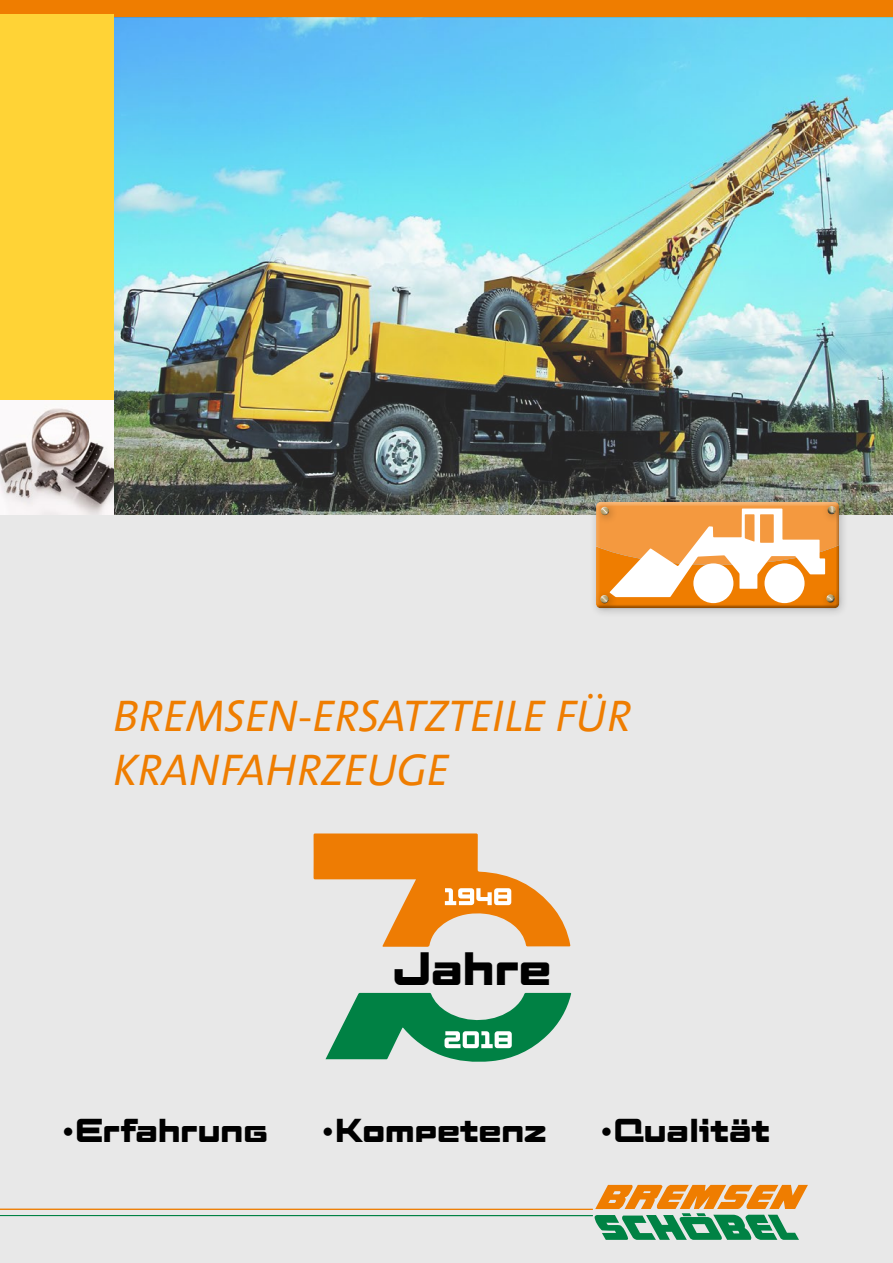
<style>
.page{position:relative;width:893px;height:1263px;background:#e8e8e8}
.page>*{position:absolute;margin:0;border:0;box-sizing:border-box;transform-origin:0 0}
.t1{font:46.5px "Elevon Four G";color:#000}
.t2{font:italic 45px/54px "BB Thesis The Sans";color:#ef7d00}
.t3{font:33px "Elevon Four G";color:#000}
</style>
<div class="page">
<div style="left:0;top:0;width:893px;height:17px;background:#ef7d00"></div>
<svg style="left:594px;top:1185px;width:214px;height:55px"></svg>
<hr style="left:0;top:1209px;width:593px;height:1px;background:#ef7d00">
<hr style="left:0;top:1215px;width:593px;height:1px;background:#008244">
<img style="left:113px;top:17px;width:780px;height:497px">
<div style="left:589px;top:495px;width:260px;height:123px;background:#000;opacity:.2"></div>
<div style="left:594px;top:500px;width:25px;height:25px;background:#000;opacity:.3"></div>
<div style="left:821px;top:499px;width:24px;height:25px;background:#000;opacity:.3"></div>
<div style="left:820px;top:588px;width:24px;height:24px;background:#000;opacity:.3"></div>
<div style="left:594px;top:588px;width:24px;height:25px;background:#000;opacity:.3"></div>
<svg style="left:596px;top:502px;width:243px;height:106px"></svg>
<div style="left:693px;top:563px;width:40px;height:40px;background:#fff;border-radius:50%"></div>
<div style="left:764px;top:563px;width:40px;height:40px;background:#fff;border-radius:50%"></div>
<div style="left:0;top:14px;width:113px;height:500px;background:#ffd336"></div>
<img style="left:0;top:401px;width:113px;height:113px">
<svg style="left:314px;top:833px;width:256px;height:114px"></svg>
<svg style="left:325px;top:993px;width:246px;height:69px"></svg>
<p class="t2" style="left:113px;top:689px;width:520px">BREMSEN-ERSATZTEILE FÜR<br>KRANFAHRZEUGE</p>
<p class="t1" style="left:394px;top:943px;width:159px">Jahre</p>
<p class="t3" style="left:61px;top:1112px;width:208px">•Erfahrung</p>
<p class="t3" style="left:321px;top:1112px;width:227px">•Kompetenz</p>
<p class="t3" style="left:599px;top:1112px;width:172px">•Qualität</p>
</div>
